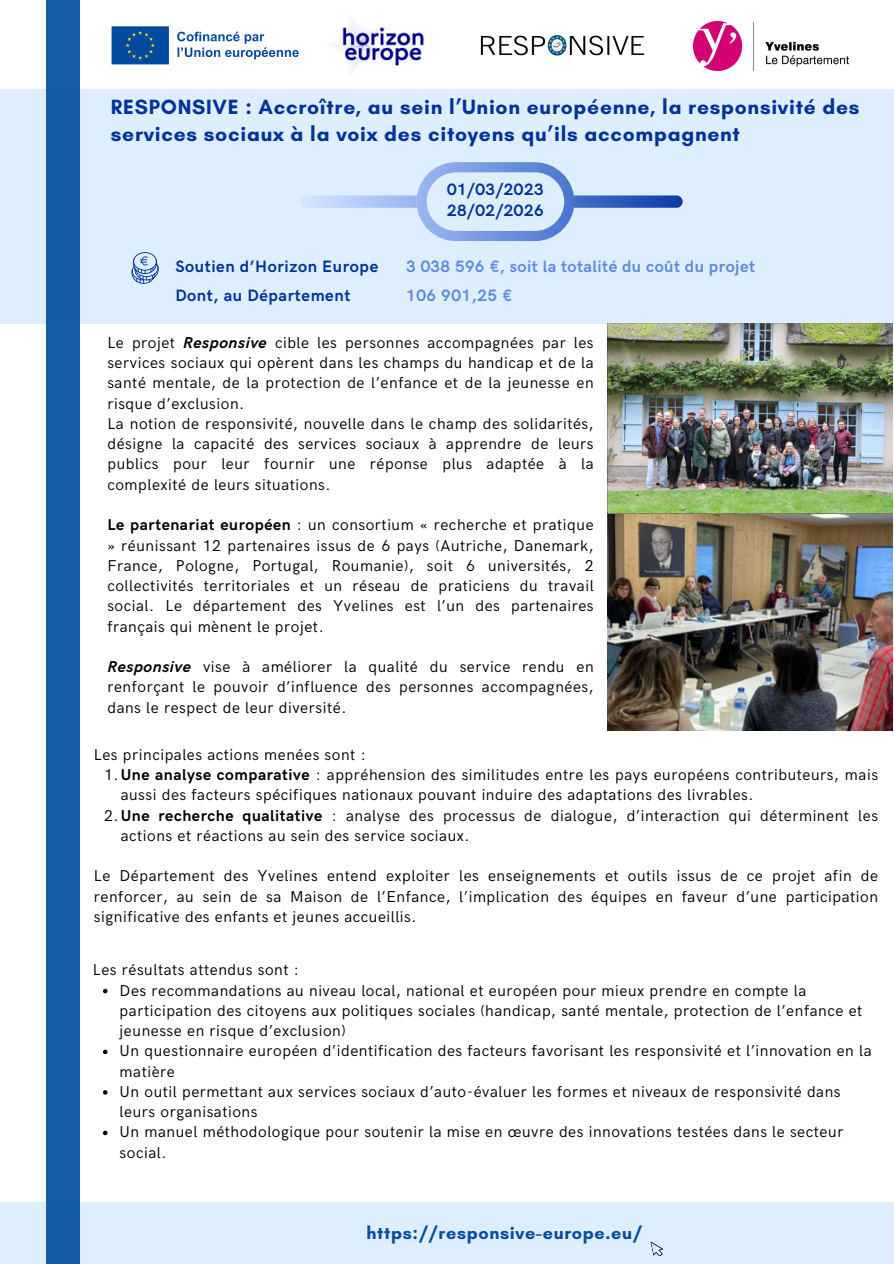
<style>
.page{position:relative;width:894px;height:1264px;background:#fff}
.page>*{position:absolute;margin:0;border:0;box-sizing:border-box;transform-origin:0 0}
.t1{font:700 21px/27px "Glacial Indifference";letter-spacing:.035em;color:#039}
.t2{font:700 18px "Glacial Indifference";letter-spacing:.035em;color:#064ea2}
.t3{font:700 16.5px/21.5px "HK Grotesk";letter-spacing:.035em;color:#039}
.t4{font:700 16.5px "HK Grotesk";letter-spacing:.025em;color:#608adf}
.t5{font:15.75px/20.2px "HK Grotesk";letter-spacing:.035em;color:#000}
.s1{font-weight:700;font-style:italic}
.s2{font-weight:700}
</style>
<div class="page">
<div style="left:0;top:89px;width:893px;height:234px;background:#deeeff"></div>
<div style="left:0;top:1201px;width:893px;height:62px;background:#deeeff"></div>
<div style="left:46px;top:0;width:33px;height:1263px;background:#175ca9"></div>
<svg style="left:300px;top:195px;width:382px;height:13px"></svg>
<svg style="left:416px;top:162px;width:158px;height:79px"></svg>
<img style="left:693px;top:21px;width:155px;height:50px">
<img style="left:111px;top:26px;width:188px;height:39px">
<svg style="left:131px;top:252px;width:27px;height:32px"></svg>
<svg style="left:650px;top:1241px;width:13px;height:16px"></svg>
<img style="left:329px;top:18px;width:95px;height:55px">
<img style="left:607px;top:514px;width:285px;height:216px">
<img style="left:480px;top:35px;width:165px;height:21px">
<img style="left:607px;top:323px;width:285px;height:191px">
<svg style="left:103px;top:988px;width:4px;height:5px"></svg>
<svg style="left:103px;top:1049px;width:4px;height:5px"></svg>
<svg style="left:103px;top:1090px;width:4px;height:4px"></svg>
<svg style="left:103px;top:1130px;width:4px;height:5px"></svg>
<p class="t1" style="left:111px;top:93px;width:749px">RESPONSIVE : Accroître, au sein l’Union européenne, la responsivité des services sociaux à la voix des citoyens qu’ils accompagnent</p>
<p class="t3" style="left:175px;top:256px;width:204px">Soutien d’Horizon Europe</p>
<p class="t3" style="left:447px;top:179px;width:98px">01/03/2023<br>28/02/2026</p>
<p class="t4" style="left:406px;top:257px;width:350px">3 038 596 €, soit la totalité du coût du projet</p>
<p class="t3" style="left:175px;top:285px;width:177px">Dont, au Département</p>
<p class="t4" style="left:406px;top:286px;width:108px">106 901,25 €</p>
<p class="t5" style="left:107px;top:333px;width:487px;text-align:justify">Le projet <span class="s1">Responsive</span> cible les personnes accompagnées par les services sociaux qui opèrent dans les champs du handicap et de la santé mentale, de la protection de l’enfance et de la jeunesse en risque d’exclusion.</p>
<p class="t5" style="left:107px;top:414px;width:487px;text-align:justify">La notion de responsivité, nouvelle dans le champ des solidarités, désigne la capacité des services sociaux à apprendre de leurs publics pour leur fournir une réponse plus adaptée à la complexité de leurs situations.</p>
<p class="t5" style="left:107px;top:515px;width:487px;text-align:justify"><span class="s2">Le partenariat européen</span> : un consortium « recherche et pratique » réunissant 12 partenaires issus de 6 pays (Autriche, Danemark, France, Pologne, Portugal, Roumanie), soit 6 universités, 2 collectivités territoriales et un réseau de praticiens du travail social. Le département des Yvelines est l’un des partenaires français qui mènent le projet.</p>
<h1 class="t5" style="left:107px;top:657px;width:487px;text-align:justify"><span class="s1">Responsive</span> vise à améliorer la qualité du service rendu en renforçant le pouvoir d’influence des personnes accompagnées, dans le respect de leur diversité.</h1>
<h2 class="t5" style="left:94px;top:744px;width:273px">Les principales actions menées sont :</h2>
<p class="t5" style="left:121px;top:765px;width:758px;text-indent:-17px">1.<span class="s2">Une analyse comparative</span> : appréhension des similitudes entre les pays européens contributeurs, mais aussi des facteurs spécifiques nationaux pouvant induire des adaptations des livrables.</p>
<p class="t5" style="left:121px;top:805px;width:758px;text-indent:-17px">2.<span class="s2">Une recherche qualitative</span> : analyse des processus de dialogue, d’interaction qui déterminent les actions et réactions au sein des service sociaux.</p>
<p class="t5" style="left:94px;top:866px;width:785px;text-align:justify">Le Département des Yvelines entend exploiter les enseignements et outils issus de ce projet afin de renforcer, au sein de sa Maison de l’Enfance, l’implication des équipes en faveur d’une participation significative des enfants et jeunes accueillis.</p>
<p class="t5" style="left:93px;top:960px;width:208px">Les résultats attendus sont :</p>
<p class="t5" style="left:120px;top:980px;width:744px">Des recommandations au niveau local, national et européen pour mieux prendre en compte la participation des citoyens aux politiques sociales (handicap, santé mentale, protection de l’enfance et jeunesse en risque d’exclusion)</p>
<p class="t5" style="left:120px;top:1041px;width:753px">Un questionnaire européen d’identification des facteurs favorisant les responsivité et l’innovation en la matière</p>
<p class="t5" style="left:120px;top:1082px;width:722px">Un outil permettant aux services sociaux d’auto-évaluer les formes et niveaux de responsivité dans leurs organisations</p>
<p class="t5" style="left:120px;top:1122px;width:725px">Un manuel méthodologique pour soutenir la mise en œuvre des innovations testées dans le secteur social.</p>
<p class="t2" style="left:366px;top:1221px;width:277px">https://responsive-europe.eu/</p>
</div>
